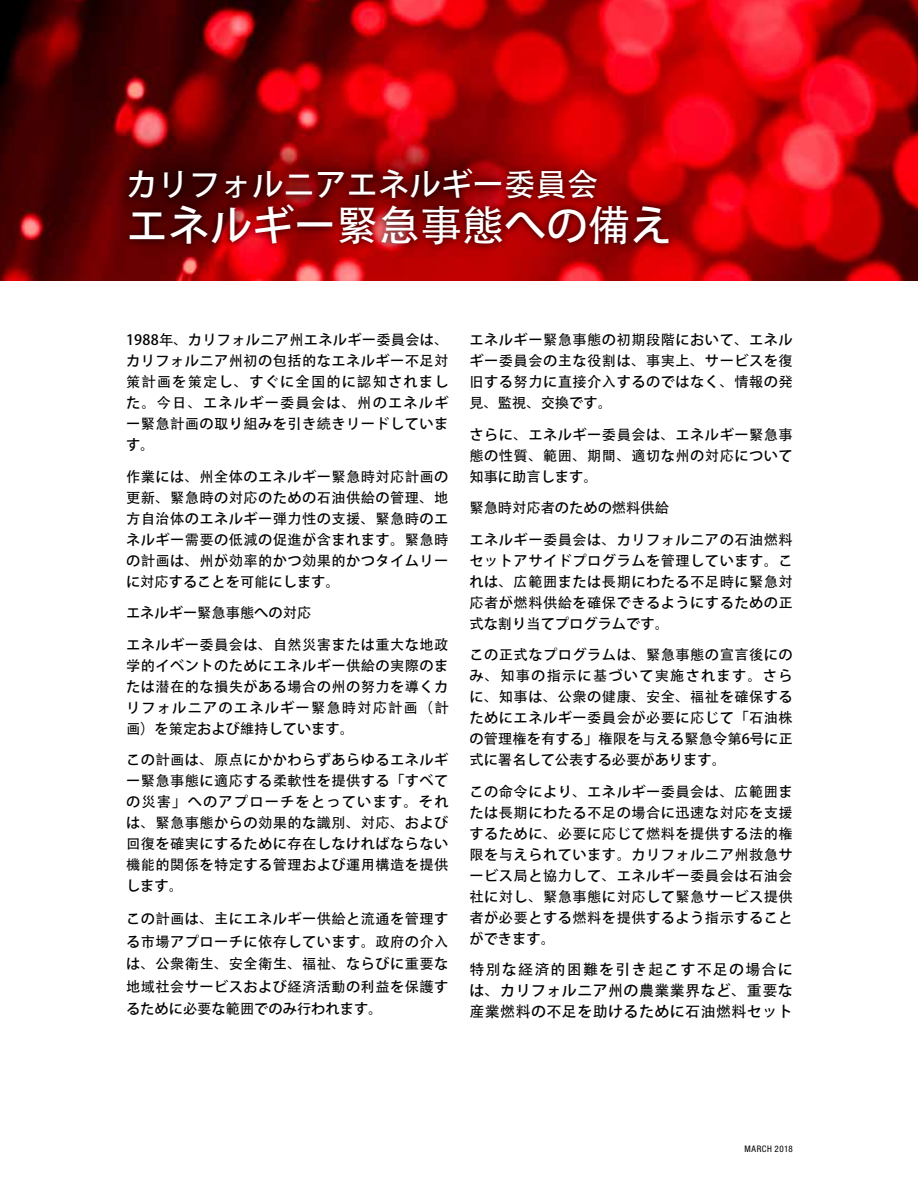
<style>
.page{position:relative;width:918px;height:1188px;background:#fff}
.page>*{position:absolute;margin:0;border:0;box-sizing:border-box;transform-origin:0 0}
.t1{font:42px "Adobe Heiti Std";color:#fff}
.t2{font:31.5px "Adobe Heiti Std";color:#fff}
.t3{font:15px/21px "Adobe Heiti Std";letter-spacing:.025em;color:#000;text-align:justify}
.t4{font:14.25px/21px "Adobe Heiti Std";letter-spacing:.03em;color:#000;text-align:justify}
.t5{font:14.25px "Adobe Heiti Std";color:#000}
.t6{font:condensed 9px "Helvetica Neue LT Std";letter-spacing:.055em;color:#000}
</style>
<div class="page">
<img style="left:0;top:0;width:918px;height:280px">
<div style="left:121px;top:161px;width:555px;height:91px;background:#000;opacity:.87"></div>
<h2 class="t2" style="left:126px;top:165px;width:474px">カリフォルニアエネルギー委員会</h2>
<h1 class="t1" style="left:126px;top:200px;width:547px">エネルギー緊急事態への備え</h1>
<p class="t4" style="left:126px;top:330px;width:324px">1988年、カリフォルニア州エネルギー委員会は、カリフォルニア州初の包括的なエネルギー不足対策計画を策定し、すぐに全国的に認知されました。今日、エネルギー委員会は、州のエネルギー緊急計画の取り組みを引き続きリードしています。</p>
<p class="t4" style="left:126px;top:466px;width:324px">作業には、州全体のエネルギー緊急時対応計画の更新、緊急時の対応のための石油供給の管理、地方自治体のエネルギー弾力性の支援、緊急時のエネルギー需要の低減の促進が含まれます。緊急時の計画は、州が効率的かつ効果的かつタイムリーに対応することを可能にします。</p>
<p class="t5" style="left:126px;top:604px;width:187px">エネルギー緊急事態への対応</p>
<p class="t4" style="left:126px;top:634px;width:324px">エネルギー委員会は、自然災害または重大な地政学的イベントのためにエネルギー供給の実際のまたは潜在的な損失がある場合の州の努力を導くカリフォルニアのエネルギー緊急時対応計画（計画）を策定および維持しています。</p>
<p class="t4" style="left:126px;top:750px;width:324px">この計画は、原点にかかわらずあらゆるエネルギー緊急事態に適応する柔軟性を提供する「すべての災害」へのアプローチをとっています。それは、緊急事態からの効果的な識別、対応、および回復を確実にするために存在しなければならない機能的関係を特定する管理および運用構造を提供します。</p>
<p class="t4" style="left:126px;top:908px;width:324px;line-height:22.5px">この計画は、主にエネルギー供給と流通を管理する市場アプローチに依存しています。政府の介入は、公衆衛生、安全衛生、福祉、ならびに重要な地域社会サービスおよび経済活動の利益を保護するために必要な範囲でのみ行われます。</p>
<p class="t4" style="left:469px;top:330px;width:325px">エネルギー緊急事態の初期段階において、エネルギー委員会の主な役割は、事実上、サービスを復旧する努力に直接介入するのではなく、情報の発見、監視、交換です。</p>
<p class="t4" style="left:469px;top:424px;width:325px">さらに、エネルギー委員会は、エネルギー緊急事態の性質、範囲、期間、適切な州の対応について知事に助言します。</p>
<p class="t5" style="left:469px;top:499px;width:201px">緊急時対応者のための燃料供給</p>
<p class="t4" style="left:469px;top:529px;width:325px">エネルギー委員会は、カリフォルニアの石油燃料セットアサイドプログラムを管理しています。これは、広範囲または長期にわたる不足時に緊急対応者が燃料供給を確保できるようにするための正式な割り当てプログラムです。</p>
<p class="t4" style="left:469px;top:645px;width:325px">この正式なプログラムは、緊急事態の宣言後にのみ、知事の指示に基づいて実施されます。さらに、知事は、公衆の健康、安全、福祉を確保するためにエネルギー委員会が必要に応じて「石油株の管理権を有する」権限を与える緊急令第6号に正式に署名して公表する必要があります。</p>
<p class="t4" style="left:469px;top:781px;width:325px">この命令により、エネルギー委員会は、広範囲または長期にわたる不足の場合に迅速な対応を支援するために、必要に応じて燃料を提供する法的権限を与えられています。カリフォルニア州救急サービス局と協力して、エネルギー委員会は石油会社に対し、緊急事態に対応して緊急サービス提供者が必要とする燃料を提供するよう指示することができます。</p>
<p class="t3" style="left:470px;top:959px;width:325px">特別な経済的困難を引き起こす不足の場合には、カリフォルニア州の農業業界など、重要な産業燃料の不足を助けるために石油燃料セット</p>
<p class="t6" style="left:745px;top:1144px;width:50px">MARCH 2018</p>
</div>
